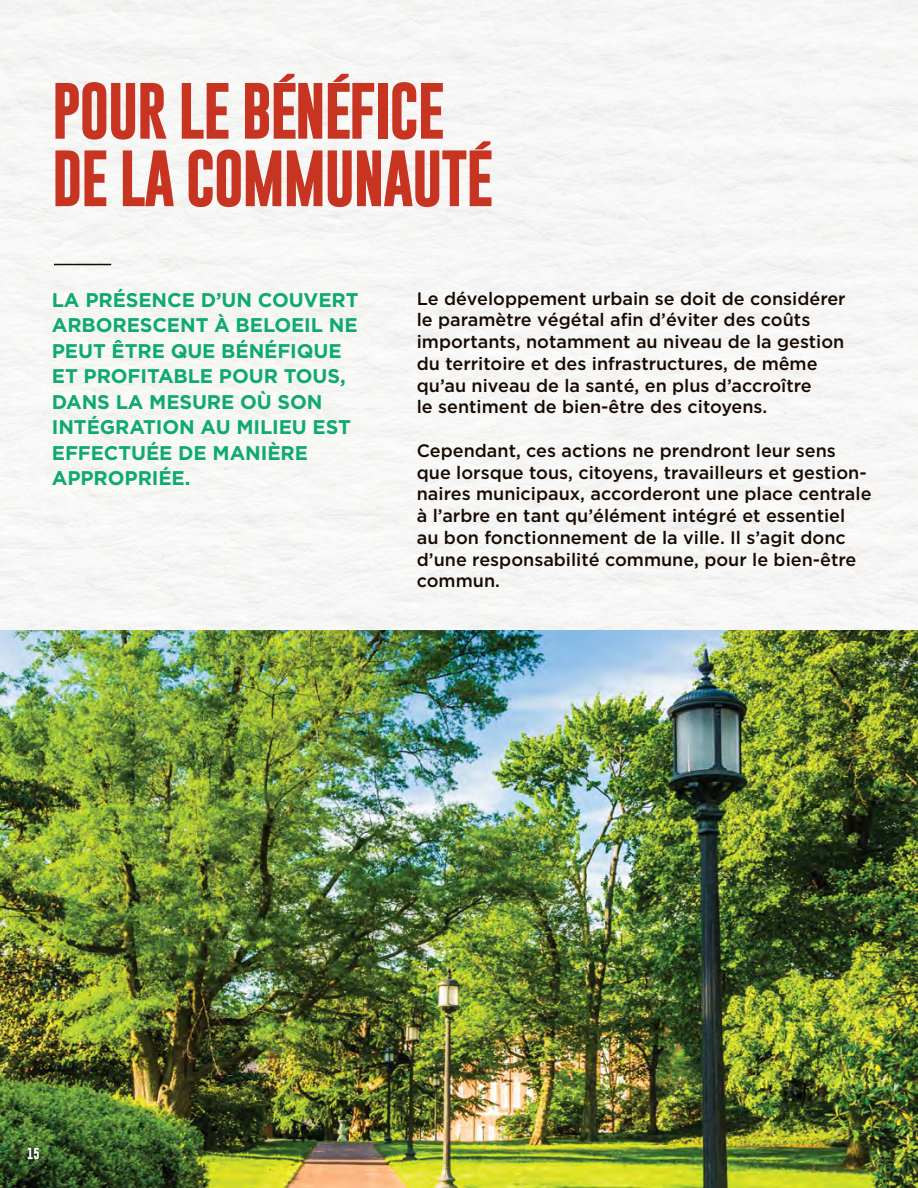
<style>
.page{position:relative;width:918px;height:1188px;background:#fff}
.page>*{position:absolute;margin:0;border:0;box-sizing:border-box;transform-origin:0 0}
.t1{font:700 57px/67.5px "Gobold";letter-spacing:-.03em;color:#c73522}
.t2{font:700 19.8px/25.5px "Gotham";letter-spacing:-.005em;color:#0faa6f}
.t3{font:500 18px/21.8px "Gotham";color:#180a00}
.t4{font:700 11.55px "Gobold";color:#fff}
</style>
<div class="page">
<div style="left:0;top:0;width:918px;height:631px;background:#f6f6f6"></div>
<img style="left:0;top:631px;width:918px;height:557px">
<hr style="left:54px;top:264px;width:57px;height:1px;background:#180a00">
<h1 class="t1" style="left:52px;top:77px;width:442px">POUR LE BÉNÉFICE<br>DE LA COMMUNAUTÉ</h1>
<p class="t2" style="left:52px;top:286px;width:308px">LA PRÉSENCE D’UN COUVERT<br>ARBORESCENT À BELOEIL NE<br>PEUT ÊTRE QUE BÉNÉFIQUE<br>ET PROFITABLE POUR TOUS,<br>DANS LA MESURE OÙ SON<br>INTÉGRATION AU MILIEU EST<br>EFFECTUÉE DE MANIÈRE<br>APPROPRIÉE.</p>
<p class="t3" style="left:417px;top:287px;width:430px">Le développement urbain se doit de considérer le paramètre végétal afin d’éviter des coûts importants, notamment au niveau de la gestion du territoire et des infrastructures, de même qu’au niveau de la santé, en plus d’accroître<br>le sentiment de bien-être des citoyens.</p>
<p class="t3" style="left:417px;top:439px;width:456px">Cependant, ces actions ne prendront leur sens que lorsque tous, citoyens, travailleurs et gestion&shy;naires municipaux, accorderont une place centrale à l’arbre en tant qu’élément intégré et essentiel<br>au bon fonctionnement de la ville. Il s’agit donc d’une responsabilité commune, pour le bien-être commun.</p>
<p class="t4" style="left:27px;top:1146px;width:14px">15</p>
</div>
